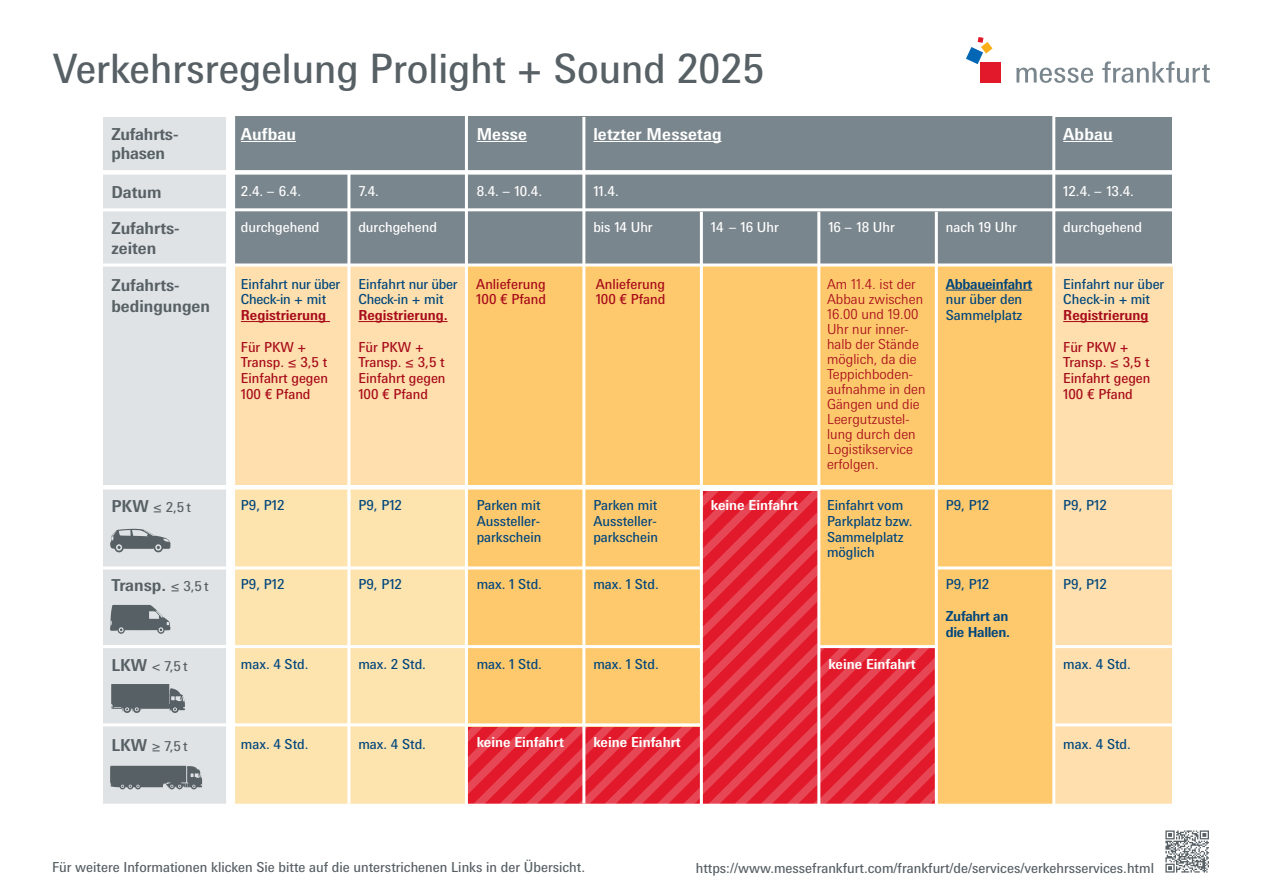
<style>
.page{position:relative;width:1263px;height:893px;background:#fff}
.page>*{position:absolute;margin:0;border:0;box-sizing:border-box;transform-origin:0 0}
.t1{font:40.5px "Messe Univers";color:#576065}
.t2{font:700 16.5px/19.5px "Messe Univers";color:#576065}
.t3{font:700 16.5px "Messe Univers";letter-spacing:.01em;color:#fff}
.t4{font:13.8px/15.8px "Messe Univers";color:#00467c}
.t5{font:13.8px "Messe Univers";color:#576065}
.t6{font:300 13.8px/15px "Messe Univers";color:#a70a1a}
.t7{font:13.8px/15.8px "Messe Univers";color:#a70a1a}
.t8{font:13.8px "Messe Univers";color:#fff}
.t9{font:13.8px/15.8px "Messe Univers";letter-spacing:-.02em;color:#00467c}
.t10{font:700 13.8px "Messe Univers";color:#fff}
.t11{font:700 13.8px "Messe Univers";color:#a70a1a}
.t12{font:700 13.8px/15.8px "Messe Univers";letter-spacing:-.02em;color:#00467c}
.s1{font-weight:700;font-size:16.5px}
.s2{font-weight:400;font-size:13.8px}
</style>
<div class="page">
<div style="left:103px;top:117px;width:128px;height:687px;background:#e0e3e6"></div>
<div style="left:467px;top:265px;width:118px;height:222px;background:#fec86d"></div>
<div style="left:231px;top:487px;width:235px;height:318px;background:#fde3ae"></div>
<div style="left:585px;top:265px;width:469px;height:222px;background:#fec86d"></div>
<svg style="left:468px;top:491px;width:467px;height:313px;background:#e42d3d"></svg>
<div style="left:936px;top:487px;width:117px;height:319px;background:#fec86d"></div>
<div style="left:1054px;top:487px;width:118px;height:319px;background:#fedfad"></div>
<div style="left:466px;top:117px;width:118px;height:148px;background:#7a868d"></div>
<div style="left:584px;top:117px;width:470px;height:148px;background:#7a868d"></div>
<div style="left:1053px;top:265px;width:119px;height:224px;background:#fedfad"></div>
<div style="left:1054px;top:117px;width:118px;height:146px;background:#7a868d"></div>
<div style="left:231px;top:265px;width:236px;height:222px;background:#fedfad"></div>
<div style="left:231px;top:117px;width:235px;height:148px;background:#7a868d"></div>
<div style="left:466px;top:487px;width:235px;height:239px;background:#fec86d"></div>
<div style="left:819px;top:487px;width:117px;height:161px;background:#fec86d"></div>
<svg style="left:111px;top:684px;width:74px;height:29px"></svg>
<svg style="left:110px;top:766px;width:92px;height:24px;background:#6c7579"></svg>
<svg style="left:110px;top:605px;width:61px;height:29px"></svg>
<svg style="left:110px;top:529px;width:60px;height:23px"></svg>
<div style="left:980px;top:62px;width:21px;height:21px;background:#e2192b"></div>
<svg style="left:966px;top:37px;width:26px;height:27px"></svg>
<svg style="left:1016px;top:68px;width:77px;height:15px"></svg>
<svg style="left:1102px;top:61px;width:108px;height:22px"></svg>
<hr style="left:241px;top:141px;width:55px;height:1px;background:#fff">
<hr style="left:477px;top:141px;width:50px;height:1px;background:#fff">
<hr style="left:593px;top:141px;width:128px;height:1px;background:#fff">
<hr style="left:1063px;top:141px;width:50px;height:1px;background:#fff">
<hr style="left:241px;top:321px;width:89px;height:1px;background:#a70a1a">
<hr style="left:358px;top:321px;width:90px;height:1px;background:#a70a1a">
<hr style="left:946px;top:290px;width:86px;height:1px;background:#00467c">
<hr style="left:1063px;top:321px;width:85px;height:1px;background:#a70a1a">
<div style="left:226px;top:113px;width:9px;height:692px;background:#fff"></div>
<hr style="left:0;top:485px;width:1178px;height:4px;background:#fff">
<hr style="left:0;top:804px;width:1175px;height:4px;background:#fff">
<div style="left:0;top:170px;width:1178px;height:5px;background:#fff"></div>
<hr style="left:347px;top:172px;width:3px;height:329px;background:#fff">
<hr style="left:347px;top:492px;width:3px;height:311px;background:#fff">
<hr style="left:935px;top:212px;width:3px;height:593px;background:#fff">
<hr style="left:0;top:263px;width:1178px;height:3px;background:#fff">
<hr style="left:936px;top:566px;width:242px;height:3px;background:#fff">
<hr style="left:0;top:566px;width:701px;height:3px;background:#fff">
<hr style="left:1054px;top:645px;width:124px;height:3px;background:#fff">
<hr style="left:0;top:645px;width:701px;height:3px;background:#fff">
<hr style="left:820px;top:645px;width:117px;height:3px;background:#fff">
<hr style="left:0;top:723px;width:700px;height:3px;background:#fff">
<hr style="left:1054px;top:723px;width:124px;height:3px;background:#fff">
<hr style="left:0;top:208px;width:1178px;height:3px;background:#fff">
<hr style="left:1052px;top:111px;width:3px;height:694px;background:#fff">
<hr style="left:582px;top:117px;width:3px;height:686px;background:#fff">
<hr style="left:465px;top:110px;width:3px;height:695px;background:#fff">
<hr style="left:700px;top:212px;width:3px;height:593px;background:#fff">
<hr style="left:817px;top:212px;width:3px;height:593px;background:#fff">
<svg style="left:1165px;top:830px;width:44px;height:43px"></svg>
<h1 class="t1" style="left:53px;top:44px;width:713px">Verkehrsregelung Prolight + Sound 2025</h1>
<p class="t3" style="left:241px;top:124px;width:57px">Aufbau</p>
<p class="t3" style="left:477px;top:124px;width:52px">Messe</p>
<p class="t3" style="left:593px;top:124px;width:130px">letzter Messetag</p>
<p class="t3" style="left:1063px;top:124px;width:51px">Abbau</p>
<p class="t2" style="left:111px;top:124px;width:69px">Zufahrts&shy;phasen</p>
<p class="t2" style="left:111px;top:182px;width:52px">Datum</p>
<p class="t2" style="left:111px;top:218px;width:70px">Zufahrts&shy;zeiten</p>
<p class="t8" style="left:241px;top:182px;width:62px">2.4. – 6.4.</p>
<p class="t8" style="left:358px;top:182px;width:22px">7.4.</p>
<p class="t8" style="left:477px;top:182px;width:67px">8.4. – 10.4.</p>
<p class="t8" style="left:593px;top:182px;width:27px">11.4.</p>
<p class="t8" style="left:1063px;top:182px;width:72px">12.4. – 13.4.</p>
<p class="t8" style="left:241px;top:219px;width:80px">durchgehend</p>
<p class="t8" style="left:358px;top:219px;width:80px">durchgehend</p>
<p class="t8" style="left:593px;top:219px;width:61px">bis 14 Uhr</p>
<p class="t8" style="left:711px;top:219px;width:69px">14 – 16 Uhr</p>
<p class="t8" style="left:828px;top:219px;width:68px">16 – 18 Uhr</p>
<p class="t8" style="left:946px;top:219px;width:72px">nach 19 Uhr</p>
<p class="t8" style="left:1063px;top:219px;width:80px">durchgehend</p>
<p class="t2" style="left:111px;top:274px;width:100px;line-height:21px">Zufahrts&shy;bedingungen</p>
<p class="t9" style="left:241px;top:276px;width:101px">Einfahrt nur über<br>Check-in + mit</p>
<p class="t11" style="left:241px;top:307px;width:87px">Registrierung</p>
<p class="t7" style="left:241px;top:339px;width:89px">Für PKW +<br>Transp. ≤ 3,5 t<br>Einfahrt gegen<br>100 € Pfand</p>
<p class="t9" style="left:358px;top:276px;width:101px">Einfahrt nur über<br>Check-in + mit</p>
<p class="t11" style="left:358px;top:307px;width:91px">Registrierung.</p>
<p class="t7" style="left:358px;top:339px;width:89px">Für PKW +<br>Transp. ≤ 3,5 t<br>Einfahrt gegen<br>100 € Pfand</p>
<p class="t7" style="left:476px;top:276px;width:71px">Anlieferung<br>100 € Pfand</p>
<p class="t7" style="left:596px;top:276px;width:71px">Anlieferung<br>100 € Pfand</p>
<p class="t12" style="left:946px;top:276px;width:88px">Abbaueinfahrt</p>
<p class="t6" style="left:827px;top:276px;width:100px">Am 11.4. ist der<br>Abbau zwischen<br>16.00 und 19.00<br>Uhr nur inner&shy;halb der Stände möglich, da die<br>Teppichboden&shy;aufnahme in den<br>Gängen und die<br>Leergutzustel&shy;lung durch den<br>Logistikservice erfolgen.</p>
<p class="t4" style="left:946px;top:291px;width:78px">nur über den<br>Sammelplatz</p>
<p class="t4" style="left:1063px;top:276px;width:103px">Einfahrt nur über<br>Check-in + mit</p>
<p class="t11" style="left:1063px;top:307px;width:87px">Registrierung</p>
<p class="t7" style="left:1063px;top:339px;width:89px">Für PKW +<br>Transp. ≤ 3,5 t<br>Einfahrt gegen<br>100 € Pfand</p>
<p class="t5" style="left:111px;top:499px;width:81px"><span class="s1">PKW</span> ≤ 2,5 t</p>
<p class="t4" style="left:358px;top:497px;width:45px">P9, P12</p>
<p class="t4" style="left:827px;top:497px;width:87px">Einfahrt vom<br>Parkplatz bzw.<br>Sammelplatz möglich</p>
<p class="t4" style="left:241px;top:497px;width:45px">P9, P12</p>
<p class="t4" style="left:477px;top:497px;width:66px;text-align:justify">Parken mit Aussteller&shy;parkschein</p>
<p class="t4" style="left:593px;top:497px;width:66px;text-align:justify">Parken mit Aussteller&shy;parkschein</p>
<p class="t10" style="left:711px;top:497px;width:89px">keine Einfahrt</p>
<p class="t4" style="left:1063px;top:497px;width:45px">P9, P12</p>
<p class="t4" style="left:946px;top:497px;width:45px">P9, P12</p>
<p class="t2" style="left:111px;top:575px;width:99px">Transp. <span class="s2">≤ 3,5 t</span></p>
<p class="t4" style="left:241px;top:576px;width:45px">P9, P12</p>
<p class="t4" style="left:358px;top:576px;width:45px">P9, P12</p>
<p class="t4" style="left:477px;top:576px;width:67px">max. 1 Std.</p>
<p class="t4" style="left:593px;top:576px;width:67px">max. 1 Std.</p>
<p class="t4" style="left:946px;top:576px;width:45px">P9, P12</p>
<p class="t12" style="left:946px;top:608px;width:66px">Zufahrt an die Hallen.</p>
<p class="t4" style="left:1063px;top:576px;width:45px">P9, P12</p>
<p class="t5" style="left:111px;top:658px;width:78px"><span class="s1">LKW</span> &lt; 7,5 t</p>
<p class="t4" style="left:241px;top:656px;width:69px">max. 4 Std.</p>
<p class="t4" style="left:358px;top:656px;width:69px">max. 2 Std.</p>
<p class="t4" style="left:593px;top:656px;width:67px">max. 1 Std.</p>
<p class="t4" style="left:477px;top:656px;width:67px">max. 1 Std.</p>
<p class="t10" style="left:828px;top:656px;width:89px">keine Einfahrt</p>
<p class="t4" style="left:1063px;top:656px;width:69px">max. 4 Std.</p>
<p class="t5" style="left:111px;top:737px;width:78px"><span class="s1">LKW</span> ≥ 7,5 t</p>
<p class="t4" style="left:241px;top:736px;width:69px">max. 4 Std.</p>
<p class="t4" style="left:358px;top:736px;width:69px">max. 4 Std.</p>
<p class="t10" style="left:477px;top:733px;width:89px">keine Einfahrt</p>
<p class="t10" style="left:593px;top:733px;width:89px">keine Einfahrt</p>
<p class="t4" style="left:1063px;top:736px;width:69px">max. 4 Std.</p>
<p class="t5" style="left:52px;top:859px;width:534px">Für weitere Informationen klicken Sie bitte auf die unterstrichenen Links in der Übersicht.</p>
<p class="t5" style="left:696px;top:859px;width:460px">https://www.messefrankfurt.com/frankfurt/de/services/verkehrsservices.html</p>
</div>
